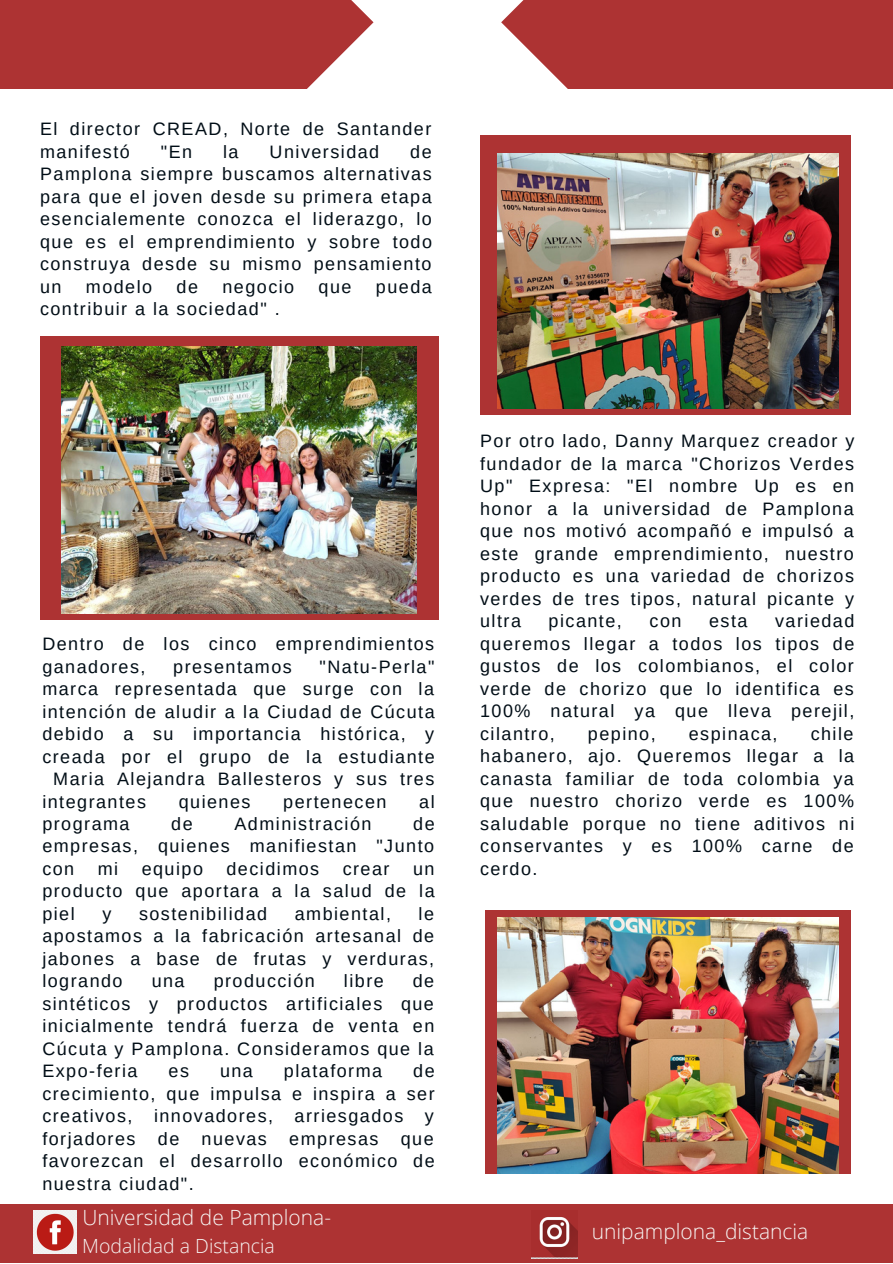
<style>
.page{position:relative;width:893px;height:1264px;background:#fff}
.page>*{position:absolute;margin:0;border:0;box-sizing:border-box;transform-origin:0 0}
.t1{font:300 21px "Open Sans";color:#f7f5f3}
.t2{font:300 19.5px "Open Sans";color:#f7f5f3}
.t3{font:18px/22.5px "Arimo";letter-spacing:.08em;color:#000d16;text-align:justify}
</style>
<div class="page">
<div style="left:0;top:1203px;width:892px;height:59px;background:#ad3333"></div>
<img style="left:34px;top:1210px;width:43px;height:43px">
<img style="left:539px;top:1217px;width:38px;height:40px">
<div style="left:0;top:0;width:373px;height:89px;background:#ad3333"></div>
<div style="left:501px;top:0;width:391px;height:89px;background:#ad3333"></div>
<div style="left:485px;top:910px;width:365px;height:263px;background:#ad3333"></div>
<div style="left:40px;top:336px;width:398px;height:284px;background:#ad3333"></div>
<div style="left:480px;top:135px;width:370px;height:279px;background:#ad3333"></div>
<img style="left:62px;top:346px;width:354px;height:267px">
<img style="left:498px;top:917px;width:340px;height:256px">
<img style="left:498px;top:153px;width:340px;height:256px">
<p class="t3" style="left:40px;top:118px;width:393px">El director CREAD, Norte de Santander manifestó</p>
<p class="t3" style="left:40px;top:140px;width:393px;text-indent:370px">de Pamplona siempre buscamos alternativas para que el joven desde su primera etapa esencialemente conozca el liderazgo, lo que es el emprendimiento y sobre todo construya desde su mismo pensamiento un</p>
<p class="t3" style="left:161px;top:140px;width:33px">"En</p>
<p class="t3" style="left:223px;top:140px;width:17px">la</p>
<p class="t3" style="left:269px;top:140px;width:111px">Universidad</p>
<p class="t3" style="left:86px;top:275px;width:68px">modelo</p>
<p class="t3" style="left:177px;top:275px;width:23px">de</p>
<p class="t3" style="left:222px;top:275px;width:73px">negocio</p>
<p class="t3" style="left:318px;top:275px;width:34px">que</p>
<p class="t3" style="left:376px;top:275px;width:57px">pueda</p>
<p class="t3" style="left:40px;top:297px;width:241px">contribuir a la sociedad" .</p>
<p class="t3" style="left:42px;top:632px;width:393px">Dentro de los cinco emprendimientos ganadores,</p>
<p class="t3" style="left:173px;top:655px;width:120px">presentamos</p>
<p class="t3" style="left:319px;top:655px;width:116px">"Natu-Perla"</p>
<p class="t3" style="left:42px;top:677px;width:393px">marca representada que surge con la</p>
<p class="t3" style="left:42px;top:700px;width:394px">intención de aludir a la Ciudad de Cúcuta</p>
<p class="t3" style="left:42px;top:722px;width:393px">debido a su importancia histórica, y</p>
<p class="t3" style="left:42px;top:745px;width:394px">creada por el grupo de la estudiante</p>
<p class="t3" style="left:53px;top:767px;width:382px">Maria Alejandra Ballesteros y sus tres</p>
<p class="t3" style="left:42px;top:790px;width:105px">integrantes</p>
<p class="t3" style="left:179px;top:790px;width:73px">quienes</p>
<p class="t3" style="left:283px;top:790px;width:105px">pertenecen</p>
<p class="t3" style="left:419px;top:790px;width:17px">al</p>
<p class="t3" style="left:42px;top:812px;width:89px">programa</p>
<p class="t3" style="left:171px;top:812px;width:23px">de</p>
<p class="t3" style="left:234px;top:812px;width:139px">Administración</p>
<p class="t3" style="left:42px;top:812px;width:394px;text-indent:371px">de empresas, quienes manifiestan "Junto con</p>
<p class="t3" style="left:98px;top:857px;width:22px">mi</p>
<p class="t3" style="left:142px;top:857px;width:63px">equipo</p>
<p class="t3" style="left:226px;top:857px;width:94px">decidimos</p>
<p class="t3" style="left:343px;top:857px;width:48px">crear</p>
<p class="t3" style="left:42px;top:857px;width:394px;text-indent:370px">un producto que aportara a la salud de la piel</p>
<p class="t3" style="left:42px;top:902px;width:393px;text-indent:376px">le apostamos a la fabricación artesanal de jabones a base de frutas y verduras, logrando</p>
<p class="t3" style="left:102px;top:902px;width:10px">y</p>
<p class="t3" style="left:139px;top:902px;width:130px">sostenibilidad</p>
<p class="t3" style="left:295px;top:902px;width:98px">ambiental,</p>
<p class="t3" style="left:152px;top:969px;width:34px">una</p>
<p class="t3" style="left:214px;top:969px;width:103px">producción</p>
<p class="t3" style="left:344px;top:969px;width:41px">libre</p>
<p class="t3" style="left:42px;top:969px;width:393px;text-indent:370px">de sintéticos y productos artificiales que inicialmente tendrá fuerza de venta en Cúcuta y Pamplona. Consideramos que la Expo-feria</p>
<p class="t3" style="left:42px;top:1059px;width:394px;text-indent:371px">de crecimiento, que impulsa e inspira a ser creativos, innovadores, arriesgados y forjadores de nuevas empresas que favorezcan el desarrollo económico de nuestra ciudad".</p>
<p class="t3" style="left:168px;top:1059px;width:22px">es</p>
<p class="t3" style="left:220px;top:1059px;width:34px">una</p>
<p class="t3" style="left:284px;top:1059px;width:100px">plataforma</p>
<p class="t1" style="left:82px;top:1202px;width:250px">Universidad de Pamplona-</p>
<p class="t2" style="left:82px;top:1232px;width:194px">Modalidad a Distancia</p>
<p class="t3" style="left:480px;top:430px;width:376px">Por otro lado, Danny Marquez creador y fundador de la marca "Chorizos Verdes Up" Expresa: "El nombre Up es en honor a la universidad de Pamplona que nos motivó acompañó e impulsó a este grande emprendimiento, nuestro producto es una variedad de chorizos verdes de tres tipos, natural picante y ultra</p>
<p class="t3" style="left:480px;top:609px;width:376px;text-indent:295px">variedad queremos llegar a todos los tipos de gustos de los colombianos, el color verde de chorizo que lo identifica es 100% natural ya que lleva perejil, cilantro,</p>
<p class="t3" style="left:548px;top:609px;width:75px">picante,</p>
<p class="t3" style="left:649px;top:609px;width:33px">con</p>
<p class="t3" style="left:709px;top:609px;width:40px">esta</p>
<p class="t3" style="left:480px;top:722px;width:375px;text-indent:330px">chile habanero, ajo. Queremos llegar a la canasta familiar de toda colombia ya que nuestro chorizo verde es 100% saludable porque no tiene aditivos ni conservantes y es 100% carne de cerdo.</p>
<p class="t3" style="left:588px;top:722px;width:69px">pepino,</p>
<p class="t3" style="left:688px;top:722px;width:90px">espinaca,</p>
<p class="t1" style="left:591px;top:1216px;width:218px">unipamplona_distancia</p>
</div>
